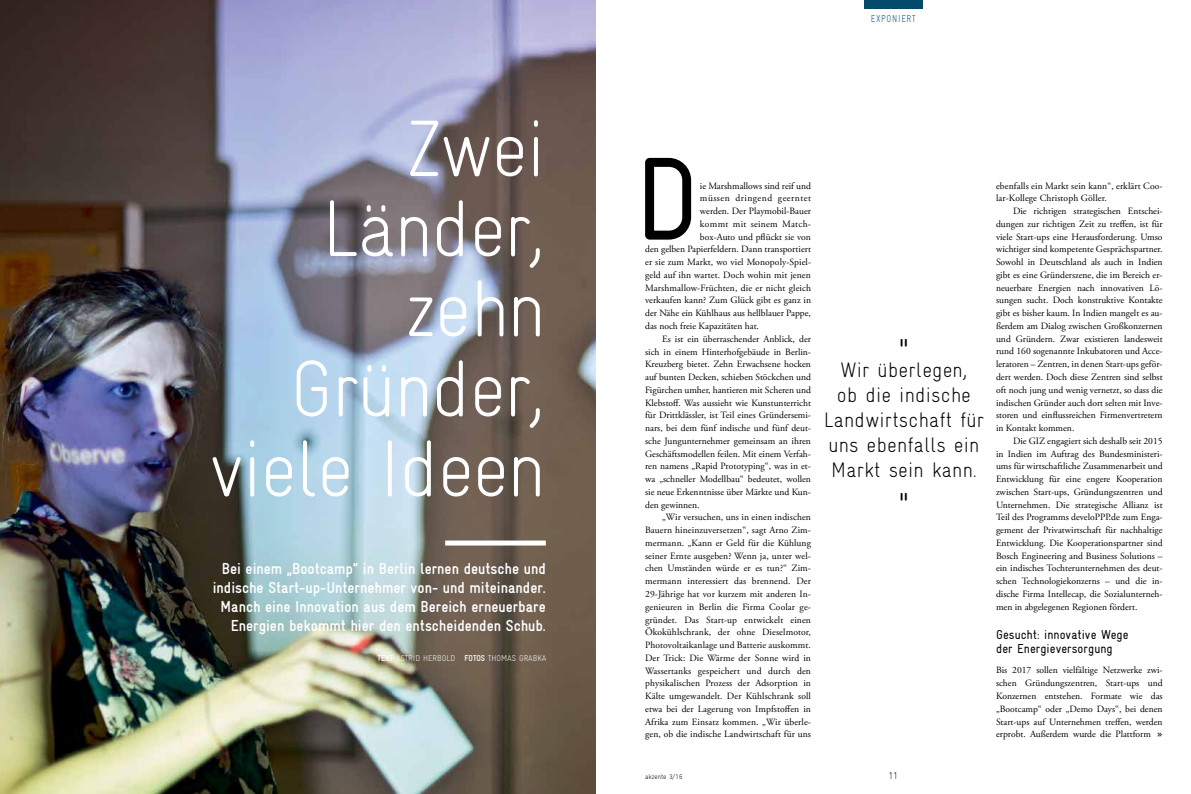
<style>
.page{position:relative;width:1191px;height:794px;background:#fff}
.page>*{position:absolute;margin:0;border:0;box-sizing:border-box;transform-origin:0 0}
.t1{font:118.2px "Gravur Condensed Reg CE";color:#000}
.t2{font:80px/80px "Gravur Condensed Light CE";letter-spacing:-.025em;color:#fff;text-align:right}
.t3{font:36px "Gravur Condensed Light CE";color:#000}
.t4{font:21px/25px "Gravur Condensed Light CE";letter-spacing:.01em;color:#000;text-align:center}
.t5{font:16px/19px "Gravur Condensed Bold CE";color:#fff;text-align:right}
.t6{font:13px/14px "Gravur Condensed Reg CE";letter-spacing:.005em;color:#000}
.t7{font:10px "Gravur Condensed Light CE";letter-spacing:.075em;color:#034a6a;scale:.9 1}
.t8{font:10px "Gravur Condensed Light CE";color:#000;scale:.9 1}
.t9{font:9.6px/12.8px "Adobe Garamond Pro";color:#000;text-align:justify}
.t10{font:9.6px "Adobe Garamond Pro";letter-spacing:.05em;color:#000}
.t11{font:9.6px "Adobe Garamond Pro";letter-spacing:.03em;color:#000}
.t12{font:9.2px "Gravur Condensed Reg CE";color:#000}
.t13{font:8.5px "Gravur Condensed Light CE";color:#fff}
.t14{font:7px "Gravur Condensed Light CE";color:#000}
.s1{font-family:"Gravur Condensed Bold CE"}
</style>
<div class="page">
<div style="left:864px;top:0;width:58px;height:9px;background:#034a6a"></div>
<img style="left:0;top:0;width:595px;height:794px">
<div style="left:445px;top:540px;width:101px;height:5px;background:#fff"></div>
<p class="t2" style="left:209px;top:108px;width:338px">Zwei<br>Länder, zehn<br>Gründer, viele Ideen</p>
<p class="t5" style="left:213px;top:559px;width:335px">Bei einem „Bootcamp“ in Berlin lernen deutsche und indische Start-up-Unternehmer von- und miteinander.<br>Manch eine Innovation aus dem Bereich erneuerbare Energien bekommt hier den entscheidenden Schub.</p>
<p class="t13" style="left:378px;top:653px;width:170px"><span class="s1">TEXT</span> ASTRID HERBOLD <span class="s1">Fotos</span> THOMAS GRABKA</p>
<p class="t7" style="left:870px;top:13px;width:52px">EXPONIERT</p>
<p class="t1" style="left:634px;top:134px;width:67px">D</p>
<p class="t9" style="left:996px;top:179px;width:168px">ebenfalls ein Markt sein kann“, erklärt Coo-</p>
<p class="t9" style="left:996px;top:192px;width:112px">lar-Kollege Christoph Göller.</p>
<p class="t9" style="left:1013px;top:205px;width:151px">Die richtigen strategischen Entschei-</p>
<p class="t9" style="left:996px;top:218px;width:168px">dungen zur richtigen Zeit zu treffen, ist für</p>
<p class="t9" style="left:996px;top:230px;width:168px">viele Start-ups eine Herausforderung. Umso</p>
<p class="t9" style="left:996px;top:243px;width:168px">wichtiger sind kompetente Gesprächspartner.</p>
<p class="t9" style="left:996px;top:256px;width:168px">Sowohl in Deutschland als auch in Indien</p>
<p class="t9" style="left:996px;top:269px;width:168px">gibt es eine Gründerszene, die im Bereich er-</p>
<p class="t9" style="left:996px;top:281px;width:168px">neuerbare Energien nach innovativen Lö-</p>
<p class="t9" style="left:996px;top:294px;width:168px">sungen sucht. Doch konstruktive Kontakte</p>
<p class="t9" style="left:996px;top:307px;width:168px">gibt es bisher kaum. In Indien mangelt es au-</p>
<p class="t9" style="left:996px;top:320px;width:168px">ßerdem am Dialog zwischen Großkonzernen</p>
<p class="t9" style="left:996px;top:333px;width:168px">und Gründern. Zwar existieren landesweit</p>
<p class="t9" style="left:996px;top:345px;width:168px">rund 160 sogenannte Inkubatoren und Acce-</p>
<p class="t9" style="left:996px;top:358px;width:168px">leratoren – Zentren, in denen Start-ups geför-</p>
<p class="t9" style="left:996px;top:371px;width:168px">dert werden. Doch diese Zentren sind selbst</p>
<p class="t9" style="left:996px;top:384px;width:168px">oft noch jung und wenig vernetzt, so dass die</p>
<p class="t9" style="left:996px;top:396px;width:168px">indischen Gründer auch dort selten mit Inve-</p>
<p class="t9" style="left:996px;top:409px;width:168px">storen und einflussreichen Firmenvertretern</p>
<p class="t9" style="left:996px;top:422px;width:80px">in Kontakt kommen.</p>
<p class="t9" style="left:1013px;top:435px;width:151px">Die GIZ engagiert sich deshalb seit 2015</p>
<p class="t9" style="left:996px;top:447px;width:168px">in Indien im Auftrag des Bundesministeri-</p>
<p class="t9" style="left:996px;top:460px;width:168px">ums für wirtschaftliche Zusammenarbeit und</p>
<p class="t9" style="left:996px;top:473px;width:168px">Entwicklung für eine engere Kooperation</p>
<p class="t9" style="left:996px;top:486px;width:168px">zwischen Start-ups, Gründungszentren und</p>
<p class="t9" style="left:996px;top:498px;width:168px">Unternehmen. Die strategische Allianz ist</p>
<p class="t9" style="left:996px;top:511px;width:168px">Teil des Programms develoPPP.de zum Enga-</p>
<p class="t9" style="left:996px;top:524px;width:168px">gement der Privatwirtschaft für nachhaltige</p>
<p class="t9" style="left:996px;top:537px;width:168px">Entwicklung. Die Kooperationspartner sind</p>
<p class="t9" style="left:996px;top:549px;width:168px">Bosch Engineering and Business Solutions –</p>
<p class="t9" style="left:996px;top:562px;width:168px">ein indisches Tochterunternehmen des deut-</p>
<p class="t9" style="left:996px;top:575px;width:168px">schen Technologiekonzerns – und die in-</p>
<p class="t9" style="left:996px;top:588px;width:168px">dische Firma Intellecap, die Sozialunterneh-</p>
<p class="t9" style="left:996px;top:600px;width:143px">men in abgelegenen Regionen fördert.</p>
<p class="t6" style="left:996px;top:628px;width:134px">Gesucht: innovative Wege der Energieversorgung</p>
<p class="t9" style="left:996px;top:664px;width:168px">Bis 2017 sollen vielfältige Netzwerke zwi&shy;schen Gründungszentren, Start-ups und Konzernen entstehen. Formate wie das „Bootcamp“ oder „Demo Days“, bei denen Start-ups auf Unternehmen treffen, werden erprobt. Außerdem wurde die Plattform</p>
<p class="t9" style="left:700px;top:179px;width:112px">ie Marshmallows sind reif und</p>
<p class="t10" style="left:700px;top:192px;width:112px">müssen dringend geerntet</p>
<p class="t9" style="left:700px;top:205px;width:112px">werden. Der Playmobil-Bauer</p>
<p class="t11" style="left:700px;top:218px;width:112px">kommt mit seinem Match-</p>
<p class="t9" style="left:700px;top:230px;width:112px">box-Auto und pflückt sie von</p>
<p class="t9" style="left:645px;top:243px;width:167px">den gelben Papierfeldern. Dann transportiert</p>
<p class="t9" style="left:645px;top:256px;width:167px">er sie zum Markt, wo viel Monopoly-Spiel-</p>
<p class="t9" style="left:645px;top:269px;width:167px">geld auf ihn wartet. Doch wohin mit jenen</p>
<p class="t9" style="left:645px;top:281px;width:167px">Marshmallow-Früchten, die er nicht gleich</p>
<p class="t9" style="left:645px;top:294px;width:167px">verkaufen kann? Zum Glück gibt es ganz in</p>
<p class="t9" style="left:645px;top:307px;width:167px">der Nähe ein Kühlhaus aus hellblauer Pappe,</p>
<p class="t9" style="left:645px;top:320px;width:115px">das noch freie Kapazitäten hat.</p>
<p class="t9" style="left:662px;top:333px;width:150px">Es ist ein überraschender Anblick, der</p>
<p class="t9" style="left:645px;top:345px;width:167px">sich in einem Hinterhofgebäude in Berlin-</p>
<p class="t9" style="left:645px;top:358px;width:167px">Kreuzberg bietet. Zehn Erwachsene hocken</p>
<p class="t9" style="left:645px;top:371px;width:167px">auf bunten Decken, schieben Stöckchen und</p>
<p class="t9" style="left:645px;top:384px;width:167px">Figürchen umher, hantieren mit Scheren und</p>
<p class="t9" style="left:645px;top:396px;width:167px">Klebstoff. Was aussieht wie Kunstunterricht</p>
<p class="t9" style="left:645px;top:409px;width:167px">für Drittklässler, ist Teil eines Gründersemi-</p>
<p class="t9" style="left:645px;top:422px;width:167px">nars, bei dem fünf indische und fünf deut-</p>
<p class="t9" style="left:645px;top:435px;width:167px">sche Jungunternehmer gemeinsam an ihren</p>
<p class="t9" style="left:645px;top:447px;width:167px">Geschäftsmodellen feilen. Mit einem Verfah-</p>
<p class="t9" style="left:645px;top:460px;width:167px">ren namens „Rapid Prototyping“, was in et-</p>
<p class="t9" style="left:645px;top:473px;width:167px">wa „schneller Modellbau“ bedeutet, wollen</p>
<p class="t9" style="left:645px;top:486px;width:167px">sie neue Erkenntnisse über Märkte und Kun-</p>
<p class="t9" style="left:645px;top:498px;width:56px">den gewinnen.</p>
<p class="t9" style="left:662px;top:511px;width:150px">„Wir versuchen, uns in einen indischen</p>
<p class="t9" style="left:645px;top:524px;width:167px">Bauern hineinzuversetzen“, sagt Arno Zim-</p>
<p class="t9" style="left:645px;top:537px;width:167px">mermann. „Kann er Geld für die Kühlung</p>
<p class="t9" style="left:645px;top:549px;width:167px">seiner Ernte ausgeben? Wenn ja, unter wel-</p>
<p class="t9" style="left:645px;top:562px;width:167px">chen Umständen würde er es tun?“ Zim-</p>
<p class="t9" style="left:645px;top:575px;width:167px">mermann interessiert das brennend. Der</p>
<p class="t9" style="left:645px;top:588px;width:167px">29-Jährige hat vor kurzem mit anderen In-</p>
<p class="t9" style="left:645px;top:600px;width:167px">genieuren in Berlin die Firma Coolar ge-</p>
<p class="t9" style="left:645px;top:613px;width:167px">gründet. Das Start-up entwickelt einen</p>
<p class="t9" style="left:645px;top:626px;width:167px">Ökokühlschrank, der ohne Dieselmotor,</p>
<p class="t9" style="left:645px;top:639px;width:167px">Photovoltaikanlage und Batterie auskommt.</p>
<p class="t9" style="left:645px;top:651px;width:167px">Der Trick: Die Wärme der Sonne wird in</p>
<p class="t9" style="left:645px;top:664px;width:167px">Wassertanks gespeichert und durch den</p>
<p class="t9" style="left:645px;top:677px;width:167px">physikalischen Prozess der Adsorption in</p>
<p class="t9" style="left:645px;top:690px;width:167px">Kälte umgewandelt. Der Kühlschrank soll</p>
<p class="t9" style="left:645px;top:703px;width:167px">etwa bei der Lagerung von Impfstoffen in</p>
<p class="t9" style="left:645px;top:715px;width:167px">Afrika zum Einsatz kommen. „Wir überle-</p>
<p class="t9" style="left:645px;top:728px;width:167px">gen, ob die indische Landwirtschaft für uns</p>
<p class="t12" style="left:1156px;top:729px;width:7px">»</p>
<p class="t3" style="left:897px;top:331px;width:14px">"</p>
<p class="t4" style="left:823px;top:357px;width:162px">Wir überlegen,<br>ob die indische<br>Landwirtschaft für uns ebenfalls ein<br>Markt sein kann.</p>
<p class="t3" style="left:897px;top:485px;width:14px">"</p>
<p class="t14" style="left:645px;top:772px;width:39px">akzente 3/16</p>
<p class="t8" style="left:888px;top:769px;width:12px">11</p>
</div>
